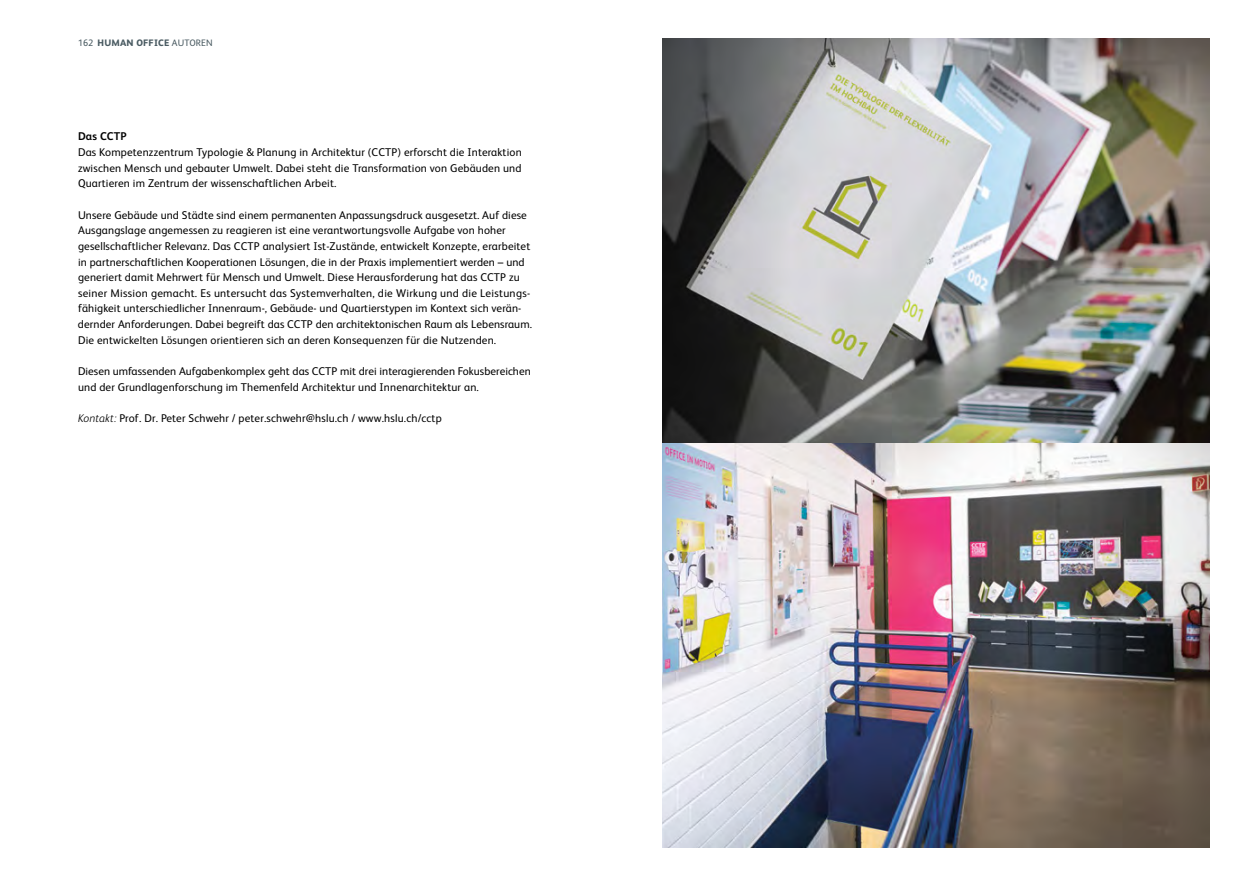
<style>
.page{position:relative;width:1248px;height:886px;background:#fff}
.page>*{position:absolute;margin:0;border:0;box-sizing:border-box;transform-origin:0 0}
.t1{font:11.25px/15.6px "FS Albert";letter-spacing:.015em;color:#000}
.t2{font:700 11.25px "FS Albert";letter-spacing:.015em;color:#000}
.t3{font:800 9.38px "FS Albert";letter-spacing:.02em;color:#4a5b62}
.s1{font-weight:400}
.s2{font-weight:300;font-style:italic}
</style>
<div class="page">
<img style="left:663px;top:39px;width:545px;height:808px">
<p class="t3" style="left:78px;top:36px;width:136px"><span class="s1">162</span> HUMAN OFFICE <span class="s1">AUTOREN</span></p>
<p class="t2" style="left:78px;top:129px;width:50px">Das CCTP</p>
<p class="t1" style="left:78px;top:144px;width:445px;text-align:justify">Das Kompetenzzentrum Typologie &amp; Planung in Architektur (CCTP) erforscht die Interaktion zwischen Mensch und gebauter Umwelt. Dabei steht die Transformation von Gebäuden und Quartieren im Zentrum der wissenschaftlichen Arbeit.</p>
<p class="t1" style="left:78px;top:206px;width:455px">Unsere Gebäude und Städte sind einem permanenten Anpassungsdruck ausgesetzt. Auf diese Ausgangslage angemessen zu reagieren ist eine verantwortungsvolle Aufgabe von hoher gesellschaftlicher Relevanz. Das CCTP analysiert Ist-Zustände, entwickelt Konzepte, erarbeitet in partnerschaftlichen Kooperationen Lösungen, die in der Praxis implementiert werden – und generiert damit Mehrwert für Mensch und Umwelt. Diese Herausforderung hat das CCTP zu seiner Mission gemacht. Es untersucht das Systemverhalten, die Wirkung und die Leistungs&shy;fähigkeit unterschiedlicher Innenraum-, Gebäude- und Quartierstypen im Kontext sich verän&shy;dernder Anforderungen. Dabei begreift das CCTP den architektonischen Raum als Lebensraum.<br>Die entwickelten Lösungen orientieren sich an deren Konsequenzen für die Nutzenden.</p>
<p class="t1" style="left:78px;top:363px;width:454px">Diesen umfassenden Aufgabenkomplex geht das CCTP mit drei interagierenden Fokusbereichen und der Grundlagenforschung im Themenfeld Architektur und Innenarchitektur an.</p>
<p class="t1" style="left:78px;top:409px;width:365px"><span class="s2">Kontakt:</span> Prof. Dr. Peter Schwehr / peter.schwehr@hslu.ch / www.hslu.ch/cctp</p>
</div>
